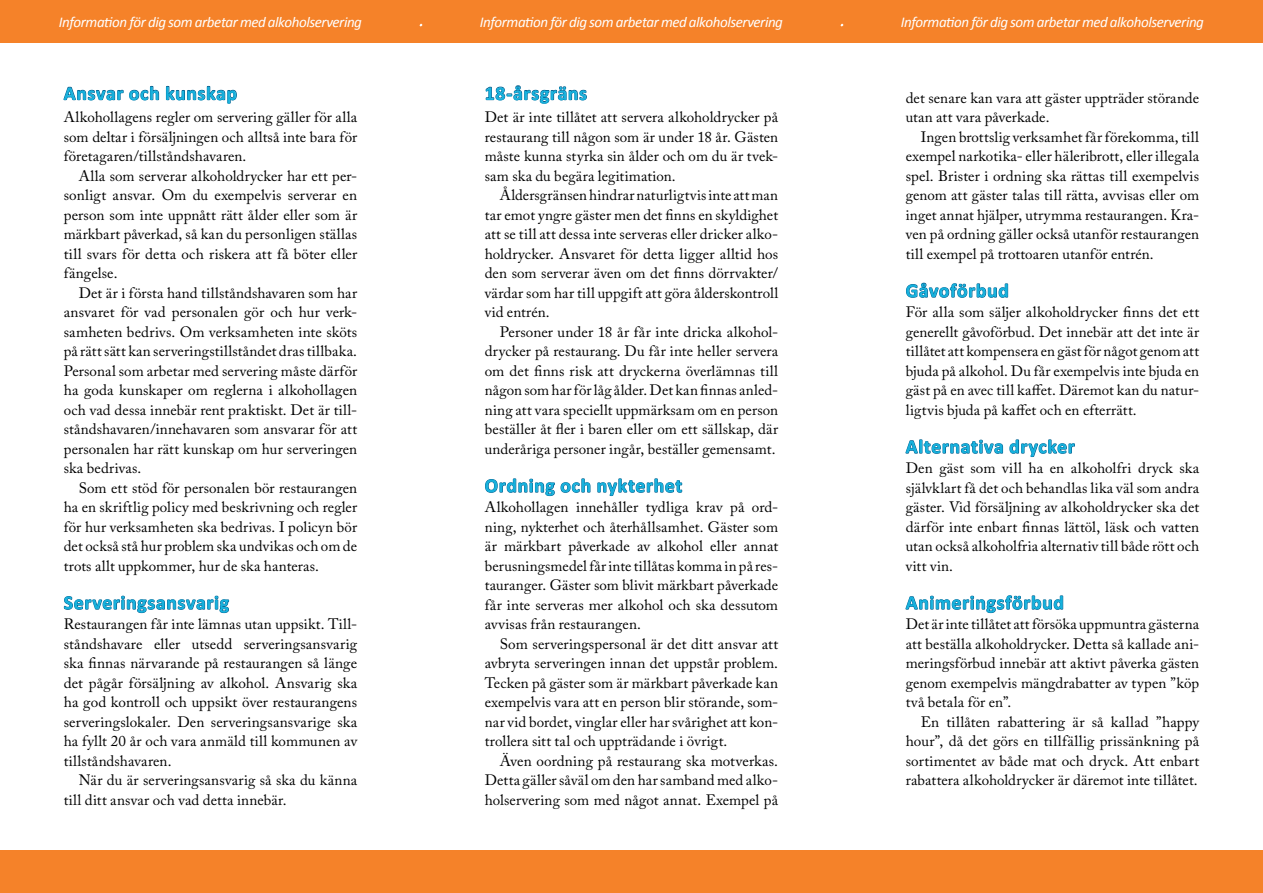
<style>
.page{position:relative;width:1263px;height:893px;background:#fff}
.page>*{position:absolute;margin:0;border:0;box-sizing:border-box;transform-origin:0 0}
.t1{font:700 19.5px "Calibri";letter-spacing:.04em;color:#14b1dd}
.t2{font:15px/19.5px "Adobe Caslon Pro";letter-spacing:.005em;color:#000;text-align:justify}
.t3{font:italic 15px "Calibri";letter-spacing:-.03em;color:#fff}
</style>
<div class="page">
<div style="left:0;top:0;width:1263px;height:43px;background:#f58229"></div>
<div style="left:0;top:850px;width:1263px;height:43px;background:#f58229"></div>
<svg style="left:63px;top:85px;width:96px;height:16px"></svg>
<svg style="left:166px;top:86px;width:71px;height:18px"></svg>
<svg style="left:64px;top:595px;width:165px;height:18px"></svg>
<svg style="left:485px;top:85px;width:102px;height:19px"></svg>
<svg style="left:485px;top:478px;width:106px;height:18px"></svg>
<svg style="left:597px;top:478px;width:85px;height:19px"></svg>
<svg style="left:906px;top:282px;width:102px;height:16px"></svg>
<svg style="left:905px;top:439px;width:98px;height:15px"></svg>
<svg style="left:1009px;top:439px;width:66px;height:19px"></svg>
<svg style="left:905px;top:595px;width:158px;height:18px"></svg>
<p class="t3" style="left:59px;top:12px;width:305px">Information för dig som arbetar med alkoholservering</p>
<p class="t3" style="left:480px;top:12px;width:305px">Information för dig som arbetar med alkoholservering</p>
<p class="t3" style="left:901px;top:12px;width:305px">Information för dig som arbetar med alkoholservering</p>
<h1 class="t1" style="left:64px;top:81px;width:175px">Ansvar och kunskap</h1>
<p class="t2" style="left:64px;top:107px;width:295px">Alkohollagens regler om servering gäller för alla som deltar i försäljningen och alltså inte bara för företagaren/tillståndshavaren.</p>
<p class="t2" style="left:64px;top:166px;width:295px;text-indent:15px">Alla som serverar alkoholdrycker har ett per&shy;sonligt ansvar. Om du exempelvis serverar en person som inte uppnått rätt ålder eller som är märkbart påverkad, så kan du personligen ställas till svars för detta och riskera att få böter eller fängelse.</p>
<p class="t2" style="left:64px;top:283px;width:295px;text-indent:15px">Det är i första hand tillståndshavaren som har ansvaret för vad personalen gör och hur verk&shy;samheten bedrivs. Om verksamheten inte sköts på rätt sätt kan serveringstillståndet dras tillbaka.<br>Personal som arbetar med servering måste därför ha goda kunskaper om reglerna i alkohollagen och vad dessa innebär rent praktiskt. Det är till&shy;ståndshavaren/innehavaren som ansvarar för att personalen har rätt kunskap om hur serveringen ska bedrivas.</p>
<p class="t2" style="left:64px;top:478px;width:295px;text-indent:15px">Som ett stöd för personalen bör restaurangen ha en skriftlig policy med beskrivning och regler för hur verksamheten ska bedrivas. I policyn bör det också stå hur problem ska undvikas och om de trots allt uppkommer, hur de ska hanteras.</p>
<h1 class="t1" style="left:64px;top:590px;width:167px">Serveringsansvarig</h1>
<p class="t2" style="left:64px;top:614px;width:295px">Restaurangen får inte lämnas utan uppsikt. Till&shy;ståndshavare eller utsedd serveringsansvarig ska finnas närvarande på restaurangen så länge det pågår försäljning av alkohol. Ansvarig ska ha god kontroll och uppsikt över restaurangens serveringslokaler. Den serveringsansvarige ska ha fyllt 20 år och vara anmäld till kommunen av tillståndshavaren.</p>
<p class="t2" style="left:64px;top:770px;width:295px;text-indent:15px">När du är serveringsansvarig så ska du känna till ditt ansvar och vad detta innebär.</p>
<h1 class="t1" style="left:485px;top:81px;width:104px">18-årsgräns</h1>
<p class="t2" style="left:485px;top:107px;width:295px">Det är inte tillåtet att servera alkoholdrycker på restaurang till någon som är under 18 år. Gästen måste kunna styrka sin ålder och om du är tvek&shy;sam ska du begära legitimation.</p>
<p class="t2" style="left:485px;top:185px;width:295px;text-indent:15px">Åldersgränsen hindrar naturligtvis inte att man tar emot yngre gäster men det finns en skyldighet att se till att dessa inte serveras eller dricker alko&shy;holdrycker. Ansvaret för detta ligger alltid hos den som serverar även om det finns dörrvakter/ värdar som har till uppgift att göra ålderskontroll vid entrén.</p>
<p class="t2" style="left:485px;top:322px;width:295px;text-indent:15px">Personer under 18 år får inte dricka alkohol&shy;drycker på restaurang. Du får inte heller servera om det finns risk att dryckerna överlämnas till någon som har för låg ålder. Det kan finnas anled&shy;ning att vara speciellt uppmärksam om en person beställer åt fler i baren eller om ett sällskap, där underåriga personer ingår, beställer gemensamt.</p>
<h1 class="t1" style="left:485px;top:473px;width:199px">Ordning och nykterhet</h1>
<p class="t2" style="left:485px;top:497px;width:295px">Alkohollagen innehåller tydliga krav på ord&shy;ning, nykterhet och återhållsamhet. Gäster som är märkbart påverkade av alkohol eller annat berusningsmedel får inte tillåtas komma in på res&shy;tauranger. Gäster som blivit märkbart påverkade får inte serveras mer alkohol och ska dessutom avvisas från restaurangen.</p>
<p class="t2" style="left:485px;top:634px;width:295px;text-indent:15px">Som serveringspersonal är det ditt ansvar att avbryta serveringen innan det uppstår problem.<br>Tecken på gäster som är märkbart påverkade kan exempelvis vara att en person blir störande, som&shy;nar vid bordet, vinglar eller har svårighet att kon&shy;trollera sitt tal och uppträdande i övrigt.</p>
<p class="t2" style="left:485px;top:751px;width:295px;text-indent:15px">Även oordning på restaurang ska motverkas.<br>Detta gäller såväl om den har samband med alko&shy;holservering som med något annat. Exempel på</p>
<p class="t2" style="left:906px;top:88px;width:295px">det senare kan vara att gäster uppträder störande utan att vara påverkade.</p>
<p class="t2" style="left:906px;top:127px;width:295px;text-indent:15px">Ingen brottslig verksamhet får förekomma, till exempel narkotika- eller häleribrott, eller illegala spel. Brister i ordning ska rättas till exempelvis genom att gäster talas till rätta, avvisas eller om inget annat hjälper, utrymma restaurangen. Kra&shy;ven på ordning gäller också utanför restaurangen till exempel på trottoaren utanför entrén.</p>
<h1 class="t1" style="left:906px;top:278px;width:105px">Gåvoförbud</h1>
<p class="t2" style="left:906px;top:302px;width:295px">För alla som säljer alkoholdrycker finns det ett generellt gåvoförbud. Det innebär att det inte är tillåtet att kompensera en gäst för något genom att bjuda på alkohol. Du får exempelvis inte bjuda en gäst på en avec till kaffet. Däremot kan du natur&shy;ligtvis bjuda på kaffet och en efterrätt.</p>
<h1 class="t1" style="left:906px;top:434px;width:170px">Alternativa drycker</h1>
<p class="t2" style="left:906px;top:458px;width:295px">Den gäst som vill ha en alkoholfri dryck ska självklart få det och behandlas lika väl som andra gäster. Vid försäljning av alkoholdrycker ska det därför inte enbart finnas lättöl, läsk och vatten utan också alkoholfria alternativ till både rött och vitt vin.</p>
<h1 class="t1" style="left:906px;top:590px;width:160px">Animeringsförbud</h1>
<p class="t2" style="left:906px;top:614px;width:295px">Det är inte tillåtet att försöka uppmuntra gästerna att beställa alkoholdrycker. Detta så kallade ani&shy;meringsförbud innebär att aktivt påverka gästen genom exempelvis mängdrabatter av typen ”köp två betala för en”.</p>
<p class="t2" style="left:906px;top:712px;width:295px;text-indent:15px">En tillåten rabattering är så kallad ”happy hour”, då det görs en tillfällig prissänkning på sortimentet av både mat och dryck. Att enbart rabattera alkoholdrycker är däremot inte tillåtet.</p>
</div>
